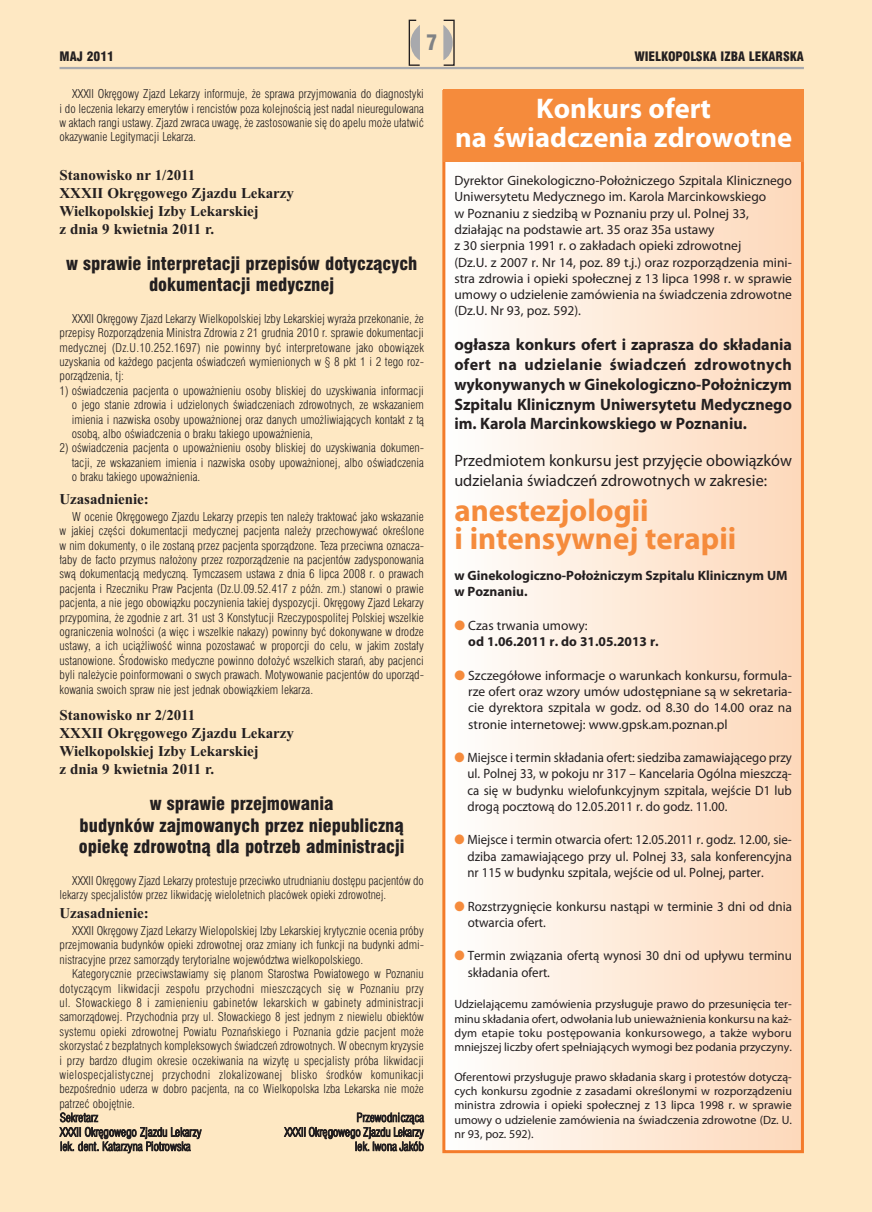
<style>
.page{position:relative;width:872px;height:1212px;background:#fee8c3}
.page>*{position:absolute;margin:0;border:0;box-sizing:border-box;transform-origin:0 0}
.t1{font:700 31.5px/27.2px "Myriad Pro";color:#f58b3c}
.t2{font:700 28.5px/28.5px "Myriad Pro";color:#fff;text-align:center}
.t3{font:21px "Swis 721 Blk Cn EU";color:#808285}
.t4{font:18px/21.6px "Swis 721 Blk Cn EU";color:#231f20;text-align:center}
.t5{font:700 16.5px/19.8px "Myriad Pro";color:#231f20;text-align:justify}
.t6{font:16.5px/20px "Myriad Pro";color:#231f20}
.t7{font:700 15px/18px "Times New Roman";letter-spacing:-.005em;color:#231f20}
.t8{font:13.5px/16.4px "Myriad Pro";color:#231f20}
.t9{font:13.5px/16.2px "Myriad Pro";color:#231f20;text-align:justify;scale:.95 1}
.t10{font:13.5px/16.2px "Myriad Pro";color:#231f20;scale:.96 1}
.t11{font:700 13.5px/16.4px "Myriad Pro";color:#231f20}
.t12{font:12.75px "Swis 721 Blk Cn EU";color:#231f20}
.t13{font:12px/14.4px "Swis 721 Lt Cn EU";color:#231f20;text-align:justify}
.t14{font:12px/14.4px "Myriad Pro";color:#231f20;text-align:justify}
</style>
<div class="page">
<svg style="left:443px;top:25px;width:10px;height:35px"></svg>
<svg style="left:408px;top:19px;width:12px;height:47px"></svg>
<hr style="left:60px;top:67px;width:744px;height:2px;background:#a8a9ad">
<div style="left:445px;top:93px;width:356px;height:1057px;background:linear-gradient(to right,#fefefd,#fdd8b9)"></div>
<div style="left:442px;top:90px;width:362px;height:1063px;border:3px solid #f47b2a"></div>
<div style="left:443px;top:89px;width:361px;height:72px;background:#f58b3c"></div>
<svg style="left:455px;top:620px;width:9px;height:10px"></svg>
<svg style="left:455px;top:670px;width:9px;height:10px"></svg>
<svg style="left:455px;top:753px;width:9px;height:9px"></svg>
<svg style="left:455px;top:835px;width:9px;height:10px"></svg>
<svg style="left:455px;top:901px;width:9px;height:10px"></svg>
<svg style="left:455px;top:951px;width:9px;height:9px"></svg>
<h3 class="t3" style="left:426px;top:30px;width:13px">7</h3>
<p class="t12" style="left:60px;top:48px;width:56px">MAJ 2011</p>
<p class="t12" style="left:634px;top:48px;width:171px">WIELKOPOLSKA IZBA LEKARSKA</p>
<p class="t13" style="left:60px;top:87px;width:366px;text-indent:13px">XXXII Okręgowy Zjazd Lekarzy informuje, że sprawa przyjmowania do diagnostyki i do leczenia lekarzy emerytów i rencistów poza kolejnością jest nadal nieuregulowana w aktach rangi ustawy. Zjazd zwraca uwagę, że zastosowanie się do apelu może ułatwić okazywanie Legitymacji Lekarza.</p>
<p class="t7" style="left:60px;top:166px;width:236px">Stanowisko nr 1/2011<br>XXXII Okręgowego Zjazdu Lekarzy<br>Wielkopolskiej Izby Lekarskiej<br>z dnia 9 kwietnia 2011 r.</p>
<h3 class="t4" style="left:66px;top:253px;width:353px">w sprawie interpretacji przepisów dotyczących dokumentacji medycznej</h3>
<p class="t13" style="left:60px;top:311px;width:366px;text-indent:13px">XXXII Okręgowy Zjazd Lekarzy Wielkopolskiej Izby Lekarskiej wyraża przekonanie, że przepisy Rozporządzenia Ministra Zdrowia z 21 grudnia 2010 r. sprawie dokumentacji medycznej (Dz.U.10.252.1697) nie powinny być interpretowane jako obowiązek uzyskania od każdego pacjenta oświadczeń wymienionych w § 8 pkt 1 i 2 tego roz&shy;porządzenia, tj:</p>
<p class="t13" style="left:72px;top:383px;width:354px;text-indent:-12px">1) oświadczenia pacjenta o upoważnieniu osoby bliskiej do uzyskiwania informacji o jego stanie zdrowia i udzielonych świadczeniach zdrowotnych, ze wskazaniem imienia i nazwiska osoby upoważnionej oraz danych umożliwiających kontakt z tą osobą, albo oświadczenia o braku takiego upoważnienia,</p>
<p class="t13" style="left:72px;top:441px;width:354px;text-indent:-12px">2) oświadczenia pacjenta o upoważnieniu osoby bliskiej do uzyskiwania dokumen&shy;tacji, ze wskazaniem imienia i nazwiska osoby upoważnionej, albo oświadczenia o braku takiego upoważnienia.</p>
<p class="t7" style="left:60px;top:490px;width:91px">Uzasadnienie:</p>
<p class="t13" style="left:60px;top:509px;width:366px;text-indent:13px">W ocenie Okręgowego Zjazdu Lekarzy przepis ten należy traktować jako wskazanie w jakiej części dokumentacji medycznej pacjenta należy przechowywać określone w nim dokumenty, o ile zostaną przez pacjenta sporządzone. Teza przeciwna oznacza&shy;łaby de facto przymus nałożony przez rozporządzenie na pacjentów zadysponowania swą dokumentacją medyczną. Tymczasem ustawa z dnia 6 lipca 2008 r. o prawach pacjenta i Rzeczniku Praw Pacjenta (Dz.U.09.52.417 z późn. zm.) stanowi o prawie pacjenta, a nie jego obowiązku poczynienia takiej dyspozycji. Okręgowy Zjazd Lekarzy przypomina, że zgodnie z art. 31 ust 3 Konstytucji Rzeczypospolitej Polskiej wszelkie ograniczenia wolności (a więc i wszelkie nakazy) powinny być dokonywane w drodze ustawy, a ich uciążliwość winna pozostawać w proporcji do celu, w jakim zostały ustanowione. Środowisko medyczne powinno dołożyć wszelkich starań, aby pacjenci byli należycie poinformowani o swych prawach. Motywowanie pacjentów do uporząd&shy;kowania swoich spraw nie jest jednak obowiązkiem lekarza.</p>
<p class="t7" style="left:60px;top:706px;width:236px">Stanowisko nr 2/2011<br>XXXII Okręgowego Zjazdu Lekarzy<br>Wielkopolskiej Izby Lekarskiej<br>z dnia 9 kwietnia 2011 r.</p>
<h3 class="t4" style="left:79px;top:793px;width:327px">w sprawie przejmowania<br>budynków zajmowanych przez niepubliczną opiekę zdrowotną dla potrzeb administracji</h3>
<p class="t13" style="left:60px;top:873px;width:366px;text-indent:13px">XXXII Okręgowy Zjazd Lekarzy protestuje przeciwko utrudnianiu dostępu pacjentów do lekarzy specjalistów przez likwidację wieloletnich placówek opieki zdrowotnej.</p>
<p class="t7" style="left:60px;top:904px;width:91px">Uzasadnienie:</p>
<p class="t13" style="left:60px;top:923px;width:366px;text-indent:13px">XXXII Okręgowy Zjazd Lekarzy Wielopolskiej Izby Lekarskiej krytycznie ocenia próby przejmowania budynków opieki zdrowotnej oraz zmiany ich funkcji na budynki admi&shy;nistracyjne przez samorządy terytorialne województwa wielkopolskiego.</p>
<p class="t13" style="left:60px;top:967px;width:366px;text-align:left;text-indent:13px">Kategorycznie przeciwstawiamy się planom Starostwa Powiatowego w Poznaniu dotyczącym likwidacji zespołu przychodni mieszczących się w Poznaniu przy ul. Słowackiego 8 i zamienieniu gabinetów lekarskich w gabinety administracji samorządowej. Przychodnia przy ul. Słowackiego 8 jest jednym z niewielu obiektów systemu opieki zdrowotnej Powiatu Poznańskiego i Poznania gdzie pacjent może skorzystać z bezpłatnych kompleksowych świadczeń zdrowotnych. W obecnym kryzysie i przy bardzo długim okresie oczekiwania na wizytę u specjalisty próba likwidacji wielospecjalistycznej przychodni zlokalizowanej blisko środków komunikacji bezpośrednio uderza w dobro pacjenta, na co Wielkopolska Izba Lekarska nie może patrzeć obojętnie.<br>Sekretarz</p>
<p class="t13" style="left:356px;top:1110px;width:69px">Przewodnicząca</p>
<p class="t13" style="left:60px;top:1125px;width:143px">XXXII Okręgowego Zjazdu Lekarzy</p>
<p class="t13" style="left:284px;top:1125px;width:141px">XXXII Okręgowego Zjazdu Lekarzy</p>
<p class="t13" style="left:60px;top:1139px;width:132px">lek. dent. Katarzyna Piotrowska</p>
<p class="t13" style="left:355px;top:1139px;width:71px">lek. Iwona Jakób</p>
<h2 class="t2" style="left:455px;top:97px;width:338px">Konkurs ofert<br>na świadczenia zdrowotne</h2>
<p class="t8" style="left:454px;top:173px;width:339px">Dyrektor Ginekologiczno-Położniczego Szpitala Klinicznego Uniwersytetu Medycznego im. Karola Marcinkowskiego<br>w Poznaniu z siedzibą w Poznaniu przy ul. Polnej 33, działając na podstawie art. 35 oraz 35a ustawy<br>z 30 sierpnia 1991 r. o zakładach opieki zdrowotnej<br>(Dz.U. z 2007 r. Nr 14, poz. 89 t.j.) oraz rozporządzenia mini&shy;stra zdrowia i opieki społecznej z 13 lipca 1998 r. w sprawie umowy o udzielenie zamówienia na świadczenia zdrowotne (Dz.U. Nr 93, poz. 592).</p>
<h3 class="t5" style="left:454px;top:336px;width:339px">ogłasza konkurs ofert i zaprasza do składania ofert na udzielanie świadczeń zdrowotnych wykonywanych w Ginekologiczno-Położniczym Szpitalu Klinicznym Uniwersytetu Medycznego im. Karola Marcinkowskiego w Poznaniu.</h3>
<h3 class="t6" style="left:454px;top:451px;width:339px">Przedmiotem konkursu jest przyjęcie obowiązków udzielania świadczeń zdrowotnych w zakresie:</h3>
<h1 class="t1" style="left:454px;top:500px;width:283px">anestezjologii<br>i intensywnej terapii</h1>
<p class="t11" style="left:454px;top:568px;width:335px">w Ginekologiczno-Położniczym Szpitalu Klinicznym UM w Poznaniu.</p>
<p class="t8" style="left:468px;top:618px;width:121px">Czas trwania umowy:</p>
<p class="t11" style="left:468px;top:634px;width:192px">od 1.06.2011 r. do 31.05.2013 r.</p>
<p class="t8" style="left:468px;top:668px;width:325px;text-align:justify">Szczegółowe informacje o warunkach konkursu, formula&shy;rze ofert oraz wzory umów udostępniane są w sekretaria&shy;cie dyrektora szpitala w godz. od 8.30 do 14.00 oraz na stronie internetowej: www.gpsk.am.poznan.pl</p>
<p class="t9" style="left:467px;top:751px;width:343px">Miejsce i termin składania ofert: siedziba zamawiającego przy ul. Polnej 33, w pokoju nr 317 – Kancelaria Ogólna mieszczą&shy;ca się w budynku wielofunkcyjnym szpitala, wejście D1 lub drogą pocztową do 12.05.2011 r. do godz. 11.00.</p>
<p class="t9" style="left:467px;top:833px;width:343px">Miejsce i termin otwarcia ofert: 12.05.2011 r. godz. 12.00, sie&shy;dziba zamawiającego przy ul. Polnej 33, sala konferencyjna nr 115 w budynku szpitala, wejście od ul. Polnej, parter.</p>
<p class="t10" style="left:468px;top:899px;width:339px">Rozstrzygnięcie konkursu nastąpi w terminie 3 dni od dnia otwarcia ofert.</p>
<p class="t10" style="left:468px;top:949px;width:339px">Termin związania ofertą wynosi 30 dni od upływu terminu składania ofert.</p>
<p class="t14" style="left:454px;top:998px;width:339px">Udzielającemu zamówienia przysługuje prawo do przesunięcia ter&shy;minu składania ofert, odwołania lub unieważnienia konkursu na każ&shy;dym etapie toku postępowania konkursowego, a także wyboru mniejszej liczby ofert spełniających wymogi bez podania przyczyny.</p>
<p class="t14" style="left:454px;top:1070px;width:339px">Oferentowi przysługuje prawo składania skarg i protestów dotyczą&shy;cych konkursu zgodnie z zasadami określonymi w rozporządzeniu ministra zdrowia i opieki społecznej z 13 lipca 1998 r. w sprawie umowy o udzielenie zamówienia na świadczenia zdrowotne (Dz. U. nr 93, poz. 592).</p>
</div>
